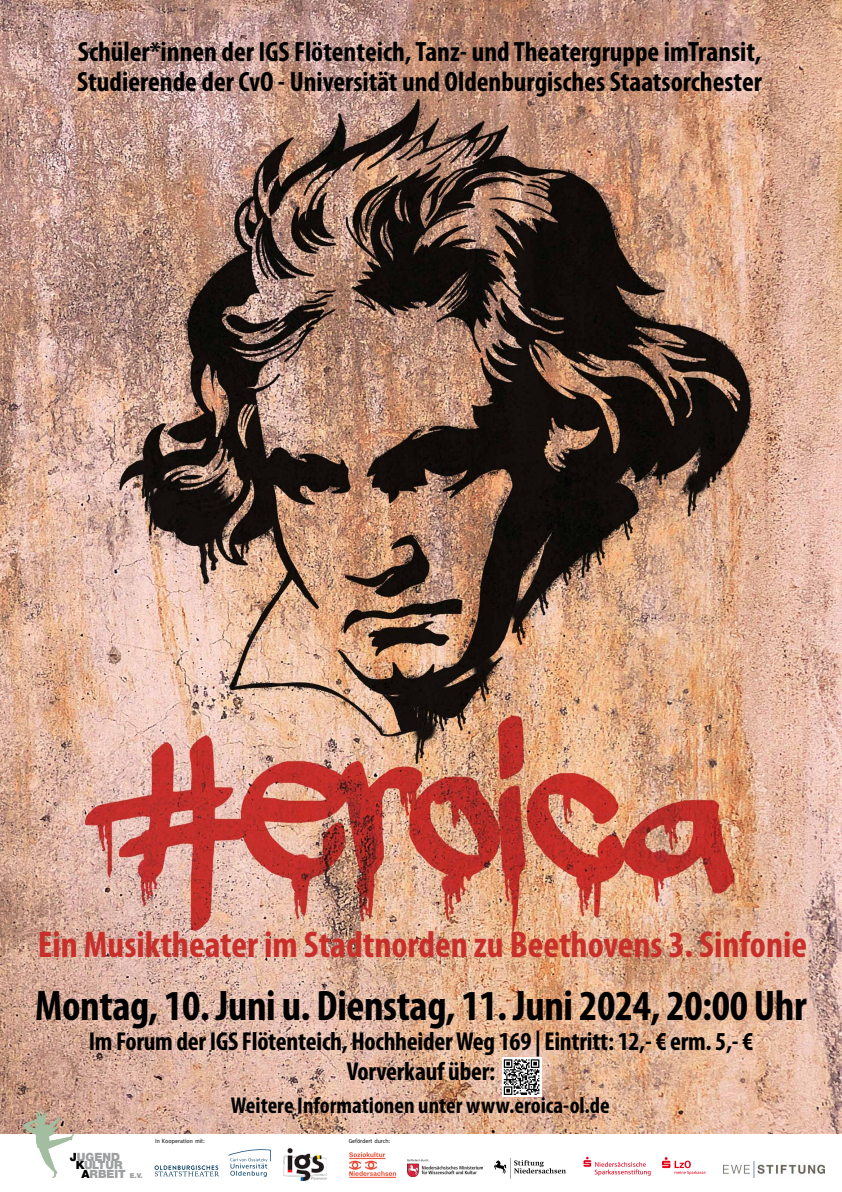
<style>
.page{position:relative;width:842px;height:1192px;background:#fff}
.page>*{position:absolute;margin:0;border:0;box-sizing:border-box;transform-origin:0 0}
.t1{font:700 condensed 42.9px "Myriad Pro";letter-spacing:-.01em;color:#000}
.t2{font:700 condensed 37.35px "Myriad Pro";color:#c82e2a}
.t3{font:700 condensed 28px/30px "Myriad Pro";color:#000}
.t4{font:700 condensed 26px/30px "Myriad Pro";letter-spacing:-.01em;color:#000;text-align:center}
.t5{font:700 condensed 23px "Myriad Pro";color:#000}
.t6{font:900 11.4px "Helvetica Neue";color:#9c9e9f}
.t7{font:6px "Meta";color:#000}
.s1{color:#000}
.s2{font-size:6.85px}
</style>
<div class="page">
<img style="left:0;top:0;width:842px;height:1134px">
<div style="left:502px;top:1057px;width:39px;height:40px;background:linear-gradient(to right,#fff,#fff)"></div>
<svg style="left:504px;top:1059px;width:35px;height:36px"></svg>
<img style="left:408px;top:1159px;width:74px;height:18px">
<img style="left:349px;top:1152px;width:48px;height:26px">
<svg style="left:583px;top:1157px;width:67px;height:19px"></svg>
<svg style="left:662px;top:1157px;width:43px;height:18px"></svg>
<img style="left:494px;top:1159px;width:72px;height:19px">
<img style="left:723px;top:1161px;width:102px;height:17px">
<svg style="left:23px;top:1110px;width:51px;height:68px"></svg>
<svg style="left:155px;top:1165px;width:64px;height:11px"></svg>
<svg style="left:228px;top:1149px;width:43px;height:28px"></svg>
<img style="left:283px;top:1148px;width:44px;height:32px">
<p class="t3" style="left:77px;top:36px;width:686px">Schüler*innen der IGS Flötenteich, Tanz- und Theatergruppe imTransit,<br>Studierende der CvO - Universität und Oldenburgisches Staatsorchester</p>
<h2 class="t2" style="left:38px;top:921px;width:771px">Ein Musiktheater im Stadtnorden zu Beethovens 3. Sinfonie</h2>
<h1 class="t1" style="left:35px;top:979px;width:773px">Montag, 10. Juni u. Dienstag, 11. Juni 2024, 20:00 Uhr</h1>
<p class="t4" style="left:89px;top:1026px;width:666px">Im Forum der IGS Flötenteich, Hochheider Weg 169 | Eintritt: 12,- € erm. 5,- €<br>Vorverkauf über:</p>
<p class="t5" style="left:231px;top:1091px;width:380px">Weitere Informationen unter www.eroica-ol.de</p>
<p class="t7" style="left:155px;top:1137px;width:51px">In Kooperation mit:</p>
<p class="t7" style="left:349px;top:1137px;width:43px">Gefördert durch:</p>
<p class="t6" style="left:70px;top:1150px;width:51px"><span class="s1">J</span>UGEND</p>
<p class="t6" style="left:76px;top:1158px;width:48px"><span class="s1">K</span>ULTUR</p>
<p class="t6" style="left:81px;top:1167px;width:63px"><span class="s1">A</span>RBEIT <span class="s2">E.V.</span></p>
</div>
